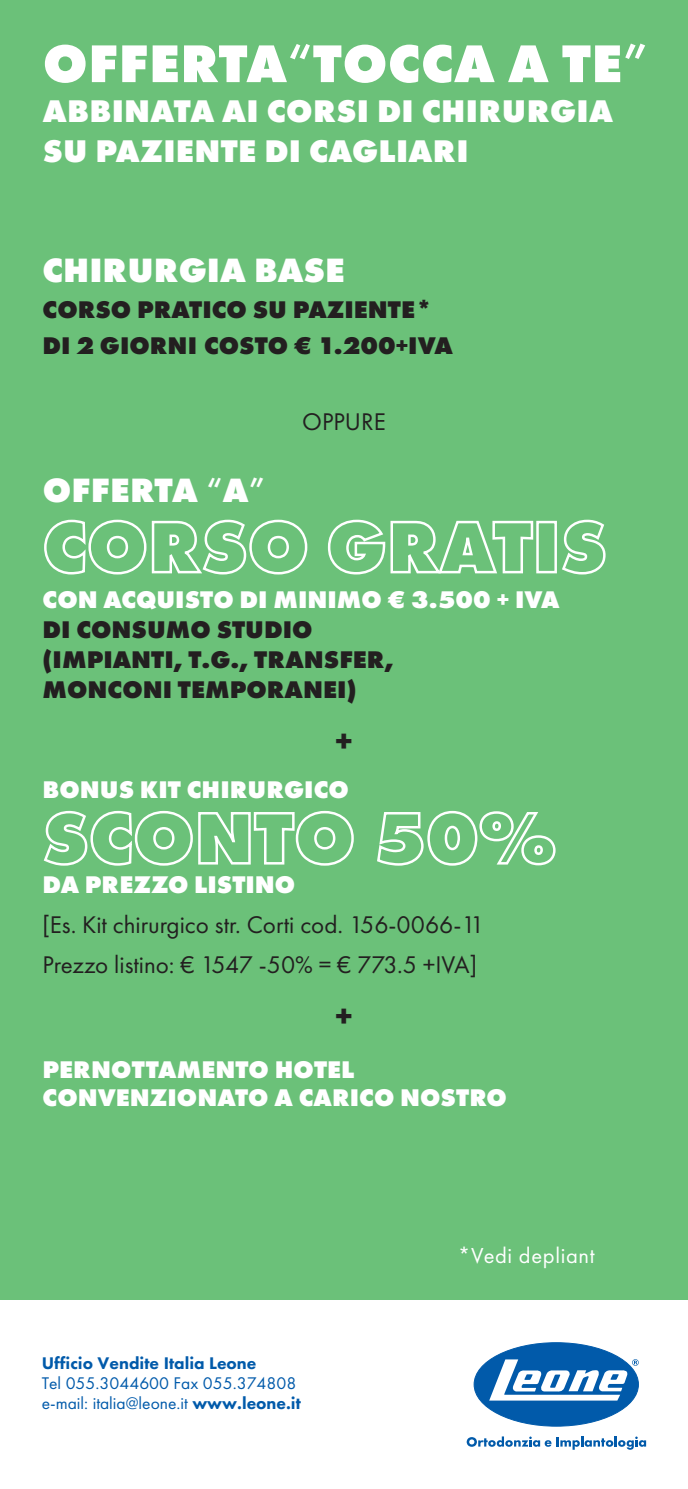
<style>
.page{position:relative;width:688px;height:1489px;background:#fff}
.page>*{position:absolute;margin:0;border:0;box-sizing:border-box;transform-origin:0 0}
.t1{font:800 55px "Futura PT";letter-spacing:.01em;color:#fff}
.t2{font:800 35px "Futura PT";color:#fff}
.t3{font:800 35px "Futura PT";color:#231f20}
.t4{font:800 32.5px/40px "Futura PT";letter-spacing:.01em;color:#fff}
.t5{font:800 25px/27.5px "Futura PT";color:#fff}
.t6{font:800 25px/30px "Futura PT";color:#231f20}
.t7{font:25px/40px "Futura PT";color:#231f20}
.t8{font:22.5px "Futura PT";letter-spacing:.03em;color:#fff}
.t9{font:17.5px/20px "Futura PT";color:#015aaa}
.t10{font:800 17.5px "Futura PT";color:#015aaa}
.s1{font-weight:500}
.s2{font-weight:800}
</style>
<div class="page">
<div style="left:0;top:0;width:687px;height:1299px;background:#6bc179"></div>
<svg style="left:44px;top:519px;width:264px;height:56px"></svg>
<svg style="left:327px;top:519px;width:207px;height:56px"></svg>
<div style="left:536px;top:521px;width:20px;height:52px;border:2px solid #fff"></div>
<svg style="left:562px;top:519px;width:44px;height:56px"></svg>
<svg style="left:43px;top:810px;width:311px;height:56px"></svg>
<svg style="left:377px;top:810px;width:179px;height:56px"></svg>
<svg style="left:466px;top:1436px;width:180px;height:12px"></svg>
<div style="left:474px;top:1342px;width:164px;height:83px;background:#015aaa;border-radius:50%"></div>
<svg style="left:489px;top:1358px;width:149px;height:42px"></svg>
<h1 class="t1" style="left:43px;top:29px;width:606px">OFFERTA<span class="s1">“</span>TOCCA A TE<span class="s1">”</span></h1>
<h3 class="t4" style="left:43px;top:91px;width:571px">ABBINATA AI CORSI DI CHIRURGIA<br>SU PAZIENTE DI CAGLIARI</h3>
<h2 class="t2" style="left:43px;top:248px;width:304px">CHIRURGIA BASE</h2>
<p class="t6" style="left:43px;top:291px;width:412px;line-height:36px">CORSO PRATICO SU PAZIENTE*<br>DI 2 GIORNI COSTO € 1.200+IVA</p>
<h2 class="t2" style="left:43px;top:468px;width:224px">OFFERTA <span class="s1">“</span>A<span class="s1">”</span></h2>
<p class="t7" style="left:302px;top:401px;width:85px">OPPURE</p>
<p class="t5" style="left:43px;top:585px;width:518px">CON ACQUISTO DI MINIMO € 3.500 + IVA</p>
<p class="t6" style="left:43px;top:614px;width:352px">DI CONSUMO STUDIO (IMPIANTI, T.G., TRANSFER,<br>MONCONI TEMPORANEI)</p>
<h2 class="t3" style="left:335px;top:719px;width:19px">+</h2>
<p class="t5" style="left:43px;top:775px;width:308px">BONUS KIT CHIRURGICO</p>
<p class="t5" style="left:43px;top:870px;width:254px">DA PREZZO LISTINO</p>
<p class="t7" style="left:43px;top:904px;width:443px">[Es. Kit chirurgico str. Corti cod. 156-0066-11<br>Prezzo listino: € 1547 -50% = € 773.5 +IVA]</p>
<h2 class="t3" style="left:335px;top:994px;width:19px">+</h2>
<p class="t5" style="left:43px;top:1055px;width:466px">PERNOTTAMENTO HOTEL<br>CONVENZIONATO A CARICO NOSTRO</p>
<p class="t10" style="left:42px;top:1351px;width:216px">Ufficio Vendite Italia Leone</p>
<p class="t9" style="left:42px;top:1372px;width:261px">Tel 055.3044600 Fax 055.374808 e-mail: italia@leone.it <span class="s2">www.leone.it</span></p>
<p class="t8" style="left:457px;top:1241px;width:138px">*Vedi depliant</p>
</div>
